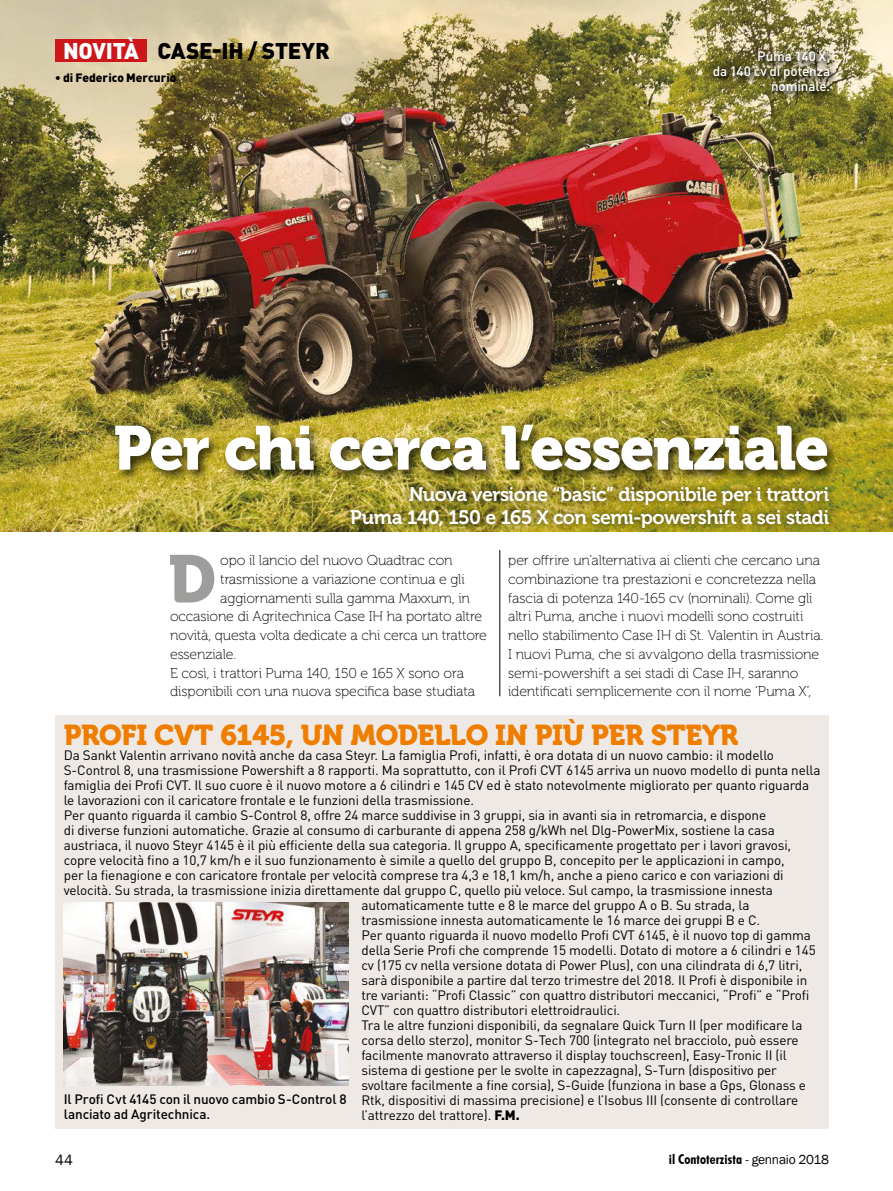
<style>
.page{position:relative;width:893px;height:1191px;background:#fff}
.page>*{position:absolute;margin:0;border:0;box-sizing:border-box;transform-origin:0 0}
.t1{font:66.75px "Museo 900";color:#9d9d9c}
.t2{font:61.5px "Museo 900";letter-spacing:-.03em;color:#fff}
.t3{font:28.5px "Museo 900";letter-spacing:-.015em;color:#ef7d00}
.t4{font:900 22.5px "DIN Pro";letter-spacing:-.01em;color:#000}
.t5{font:900 22.5px "DIN Pro";letter-spacing:-.02em;color:#fff}
.t6{font:19.5px/22.5px "Museo 700";letter-spacing:-.025em;color:#fff;text-align:right}
.t7{font:15px "Franklin Gothic";color:#000}
.t8{font:14.25px/18.8px "Museo 100";letter-spacing:-.01em;color:#000}
.t9{font:13.5px "DIN Pro";letter-spacing:-.01em;color:#000}
.t10{font:500 13.5px/15px "DIN Pro";letter-spacing:-.01em;color:#000}
.t11{font:500 13.5px/15px "DIN Pro";letter-spacing:-.01em;color:#fff;text-align:right}
.t12{font:700 condensed 13.5px "Futura BT";letter-spacing:.005em;color:#000}
.t13{font:900 12px "DIN Pro";letter-spacing:-.005em;color:#000}
.s1{font-size:22.5px}
.s2{font-weight:900}
.s3{font-family:"Franklin Gothic";font-weight:400;font-stretch:normal}
</style>
<div class="page">
<img style="left:0;top:0;width:893px;height:531px">
<hr style="left:500px;top:550px;width:1px;height:146px;background:#000">
<div style="left:342px;top:478px;width:496px;height:58px;background:#000;opacity:.75"></div>
<div style="left:111px;top:421px;width:729px;height:62px;background:#000;opacity:.75"></div>
<div style="left:55px;top:39px;width:92px;height:23px;background:#cd171a"></div>
<div style="left:704px;top:42px;width:134px;height:59px;background:#000;opacity:.75"></div>
<div style="left:55px;top:715px;width:774px;height:413px;background:#eee9e5"></div>
<img style="left:64px;top:902px;width:285px;height:183px">
<p class="t5" style="left:63px;top:36px;width:77px">NOVITÀ</p>
<p class="t4" style="left:157px;top:36px;width:174px">CASE-IH / STEYR</p>
<p class="t13" style="left:157px;top:43px;width:214px"><span class="s1">STEYR</span> • di Francesco Bartolozzi</p>
<p class="t13" style="left:55px;top:69px;width:123px">• di Federico Mercurio</p>
<p class="t11" style="left:713px;top:48px;width:119px">Puma 140 X,<br>da 140 cv di potenza nominale.</p>
<p class="t2" style="left:114px;top:413px;width:717px">Per chi cerca l’essenziale</p>
<p class="t6" style="left:350px;top:483px;width:481px">Nuova versione “basic” disponibile per i trattori<br>Puma 140, 150 e 165 X con semi-powershift a sei stadi</p>
<p class="t1" style="left:168px;top:541px;width:49px">D</p>
<p class="t8" style="left:220px;top:551px;width:234px">opo il lancio del nuovo Quadtrac con</p>
<p class="t8" style="left:220px;top:570px;width:246px">trasmissione a variazione continua e gli</p>
<p class="t8" style="left:220px;top:588px;width:251px">aggiornamenti sulla gamma Maxxum, in</p>
<p class="t8" style="left:170px;top:607px;width:314px">occasione di Agritechnica Case IH ha portato altre</p>
<p class="t8" style="left:170px;top:626px;width:318px">novità, questa volta dedicate a chi cerca un trattore</p>
<p class="t8" style="left:170px;top:645px;width:68px">essenziale.</p>
<p class="t8" style="left:170px;top:663px;width:295px">E così, i trattori Puma 140, 150 e 165 X sono ora</p>
<p class="t8" style="left:170px;top:682px;width:306px">disponibili con una nuova specifica base studiata</p>
<p class="t8" style="left:508px;top:551px;width:317px">per offrire un’alternativa ai clienti che cercano una combinazione tra prestazioni e concretezza nella fascia di potenza 140-165 cv (nominali). Come gli altri Puma, anche i nuovi modelli sono costruiti nello stabilimento Case IH di St. Valentin in Austria.<br>I nuovi Puma, che si avvalgono della trasmissione semi-powershift a sei stadi di Case IH, saranno identificati semplicemente con il nome ‘Puma X’,</p>
<p class="t3" style="left:64px;top:719px;width:676px">PROFI CVT 6145, UN MODELLO IN PIÙ PER STEYR</p>
<p class="t9" style="left:64px;top:746px;width:712px">Da Sankt Valentin arrivano novità anche da casa Steyr. La famiglia Profi, infatti, è ora dotata di un nuovo cambio: il modello</p>
<p class="t9" style="left:64px;top:761px;width:758px">S-Control 8, una trasmissione Powershift a 8 rapporti. Ma soprattutto, con il Profi CVT 6145 arriva un nuovo modello di punta nella</p>
<p class="t9" style="left:64px;top:776px;width:747px">famiglia dei Profi CVT. Il suo cuore è il nuovo motore a 6 cilindri e 145 CV ed è stato notevolmente migliorato per quanto riguarda</p>
<p class="t9" style="left:64px;top:791px;width:412px">le lavorazioni con il caricatore frontale e le funzioni della trasmissione.</p>
<p class="t9" style="left:64px;top:806px;width:704px">Per quanto riguarda il cambio S-Control 8, offre 24 marce suddivise in 3 gruppi, sia in avanti sia in retromarcia, e dispone</p>
<p class="t9" style="left:64px;top:821px;width:713px">di diverse funzioni automatiche. Grazie al consumo di carburante di appena 258 g/kWh nel Dlg-PowerMix, sostiene la casa</p>
<p class="t9" style="left:64px;top:836px;width:729px">austriaca, il nuovo Steyr 4145 è il più efficiente della sua categoria. Il gruppo A, specificamente progettato per i lavori gravosi,</p>
<p class="t9" style="left:64px;top:851px;width:722px">copre velocità fino a 10,7 km/h e il suo funzionamento è simile a quello del gruppo B, concepito per le applicazioni in campo,</p>
<p class="t9" style="left:64px;top:866px;width:721px">per la fienagione e con caricatore frontale per velocità comprese tra 4,3 e 18,1 km/h, anche a pieno carico e con variazioni di</p>
<p class="t9" style="left:64px;top:881px;width:711px">velocità. Su strada, la trasmissione inizia direttamente dal gruppo C, quello più veloce. Sul campo, la trasmissione innesta</p>
<p class="t9" style="left:361px;top:896px;width:389px">automaticamente tutte e 8 le marce del gruppo A o B. Su strada, la</p>
<p class="t9" style="left:361px;top:911px;width:400px">trasmissione innesta automaticamente le 16 marce dei gruppi B e C.</p>
<p class="t9" style="left:361px;top:926px;width:451px">Per quanto riguarda il nuovo modello Profi CVT 6145, è il nuovo top di gamma</p>
<p class="t9" style="left:361px;top:941px;width:456px">della Serie Profi che comprende 15 modelli. Dotato di motore a 6 cilindri e 145</p>
<p class="t9" style="left:361px;top:956px;width:442px">cv (175 cv nella versione dotata di Power Plus), con una cilindrata di 6,7 litri,</p>
<p class="t9" style="left:361px;top:971px;width:447px">sarà disponibile a partire dal terzo trimestre del 2018. Il Profi è disponibile in</p>
<p class="t9" style="left:361px;top:986px;width:450px">tre varianti: “Profi Classic” con quattro distributori meccanici, “Profi” e “Profi</p>
<p class="t9" style="left:361px;top:1001px;width:260px">CVT” con quattro distributori elettroidraulici.</p>
<p class="t9" style="left:361px;top:1016px;width:443px">Tra le altre funzioni disponibili, da segnalare Quick Turn II (per modificare la</p>
<p class="t9" style="left:361px;top:1031px;width:439px">corsa dello sterzo), monitor S-Tech 700 (integrato nel bracciolo, può essere</p>
<p class="t9" style="left:361px;top:1046px;width:427px">facilmente manovrato attraverso il display touchscreen), Easy-Tronic II (il</p>
<p class="t9" style="left:361px;top:1061px;width:417px">sistema di gestione per le svolte in capezzagna), S-Turn (dispositivo per</p>
<p class="t9" style="left:361px;top:1076px;width:446px">svoltare facilmente a fine corsia), S-Guide (funziona in base a Gps, Glonass e</p>
<p class="t9" style="left:361px;top:1091px;width:438px">Rtk, dispositivi di massima precisione) e l’Isobus III (consente di controllare</p>
<p class="t9" style="left:361px;top:1106px;width:160px">l’attrezzo del trattore). <span class="s2">F.M.</span></p>
<p class="t10" style="left:64px;top:1091px;width:284px">Il Profi Cvt 4145 con il nuovo cambio S-Control 8 lanciato ad Agritechnica.</p>
<p class="t7" style="left:55px;top:1150px;width:19px">44</p>
<p class="t12" style="left:669px;top:1151px;width:162px">il Contoterzista <span class="s3">- gennaio 2018</span></p>
</div>
